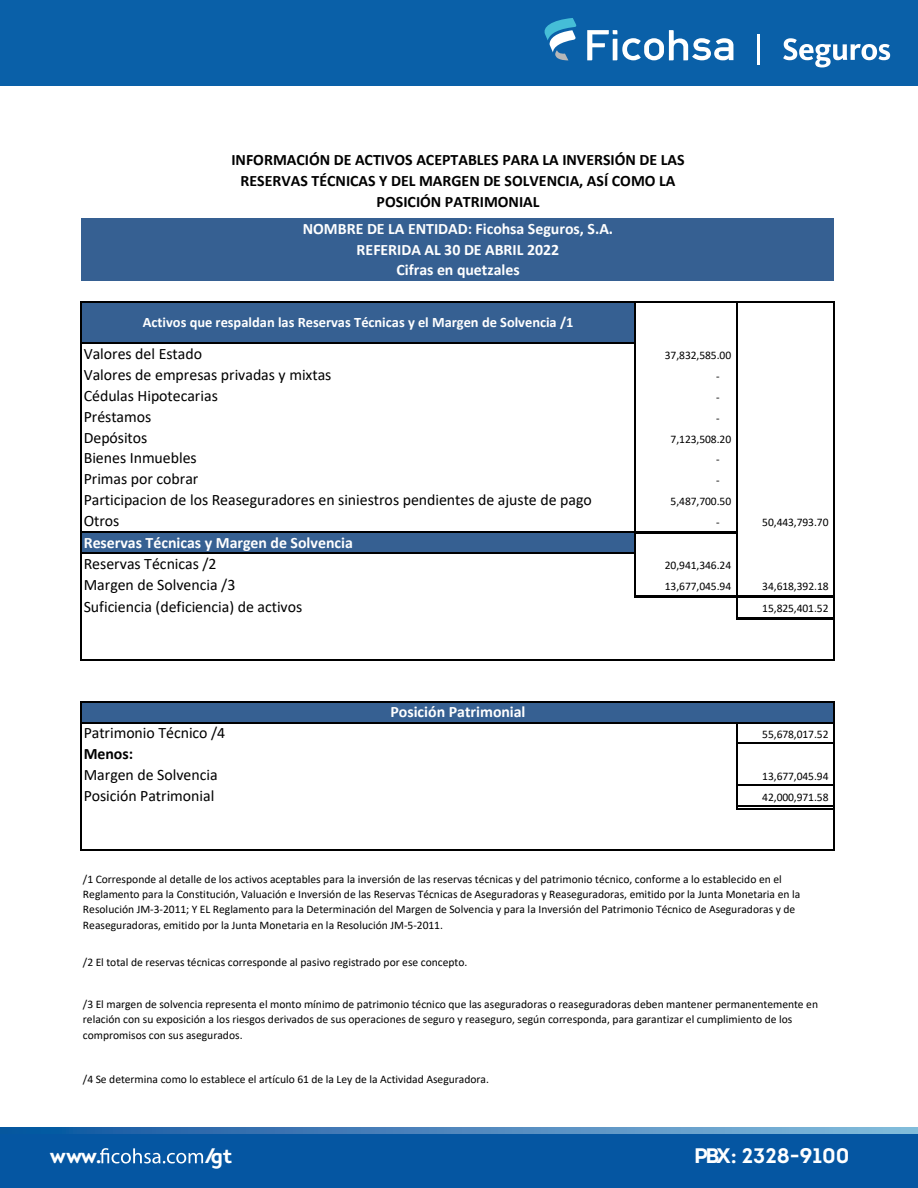
<style>
.page{position:relative;width:918px;height:1188px;background:#fff}
.page>*{position:absolute;margin:0;border:0;box-sizing:border-box;transform-origin:0 0}
.t1{font:700 21px "Intro";color:#fff}
.t2{font:15.9px "Calibri";color:#000}
.t3{font:700 15.9px/20.9px "Calibri";color:#fff;text-align:center}
.t4{font:700 15.9px/20.9px "Calibri";color:#000;text-align:center}
.t5{font:700 14.4px "Calibri";color:#fff}
.t6{font:11.55px/15.5px "Calibri";color:#000}
</style>
<div class="page">
<div style="left:82px;top:218px;width:752px;height:63px;background:#366092"></div>
<div style="left:82px;top:302px;width:553px;height:42px;background:#366092"></div>
<div style="left:82px;top:532px;width:553px;height:21px;background:#366092"></div>
<div style="left:82px;top:702px;width:752px;height:21px;background:#366092"></div>
<hr style="left:82px;top:532px;width:552px;height:1px;background:#000">
<hr style="left:634px;top:302px;width:1px;height:229px;background:#000">
<hr style="left:736px;top:302px;width:1px;height:229px;background:#000">
<hr style="left:736px;top:534px;width:1px;height:61px;background:#000">
<hr style="left:833px;top:302px;width:2px;height:293px;background:#000">
<svg style="left:833px;top:598px;width:2px;height:19px"></svg>
<hr style="left:80px;top:301px;width:2px;height:360px;background:#000">
<hr style="left:833px;top:620px;width:2px;height:41px;background:#000">
<svg style="left:736px;top:598px;width:1px;height:19px"></svg>
<hr style="left:80px;top:701px;width:2px;height:150px;background:#000">
<hr style="left:634px;top:534px;width:1px;height:61px;background:#000">
<hr style="left:736px;top:723px;width:1px;height:86px;background:#000">
<hr style="left:833px;top:702px;width:2px;height:149px;background:#000">
<hr style="left:82px;top:301px;width:753px;height:1px;background:#000">
<hr style="left:82px;top:343px;width:553px;height:1px;background:#000">
<hr style="left:634px;top:531px;width:103px;height:3px;background:#000">
<hr style="left:82px;top:553px;width:553px;height:1px;background:#000">
<hr style="left:634px;top:595px;width:201px;height:3px;background:#000">
<hr style="left:736px;top:617px;width:99px;height:3px;background:#000">
<hr style="left:82px;top:659px;width:753px;height:2px;background:#000">
<hr style="left:82px;top:701px;width:753px;height:1px;background:#000">
<hr style="left:82px;top:722px;width:753px;height:1px;background:#000">
<hr style="left:737px;top:743px;width:98px;height:1px;background:#000">
<hr style="left:737px;top:784px;width:98px;height:2px;background:#000">
<hr style="left:737px;top:805px;width:96px;height:2px;background:#000">
<hr style="left:737px;top:808px;width:96px;height:1px;background:#000">
<hr style="left:82px;top:849px;width:753px;height:2px;background:#000">
<div style="left:0;top:0;width:918px;height:86px;background:#0a60a8"></div>
<svg style="left:783px;top:38px;width:107px;height:29px"></svg>
<svg style="left:587px;top:30px;width:146px;height:30px"></svg>
<hr style="left:757px;top:34px;width:3px;height:31px;background:#fff">
<svg style="left:544px;top:18px;width:33px;height:42px"></svg>
<div style="left:0;top:1130px;width:918px;height:58px;background:#0556a2"></div>
<svg style="left:0;top:1127px;width:918px;height:6px;background:#4c87bd"></svg>
<svg style="left:100px;top:1148px;width:103px;height:16px"></svg>
<h2 class="t4" style="left:232px;top:149px;width:455px">INFORMACIÓN DE ACTIVOS ACEPTABLES PARA LA INVERSIÓN DE LAS<br>RESERVAS TÉCNICAS Y DEL MARGEN DE SOLVENCIA, ASÍ COMO LA<br>POSICIÓN PATRIMONIAL</h2>
<h2 class="t3" style="left:303px;top:218px;width:312px">NOMBRE DE LA ENTIDAD: Ficohsa Seguros, S.A.<br>REFERIDA AL 30 DE ABRIL 2022<br>Cifras en quetzales</h2>
<p class="t5" style="left:143px;top:312px;width:432px">Activos que respaldan las Reservas Técnicas y el Margen de Solvencia /1</p>
<h2 class="t2" style="left:84px;top:343px;width:120px">Valores del Estado</h2>
<p class="t6" style="left:665px;top:347px;width:68px">37,832,585.00</p>
<h2 class="t2" style="left:84px;top:364px;width:249px">Valores de empresas privadas y mixtas</h2>
<p class="t6" style="left:716px;top:368px;width:5px">-</p>
<h2 class="t2" style="left:84px;top:385px;width:136px">Cédulas Hipotecarias</h2>
<p class="t6" style="left:716px;top:389px;width:5px">-</p>
<h2 class="t2" style="left:84px;top:405px;width:69px">Préstamos</h2>
<p class="t6" style="left:716px;top:410px;width:5px">-</p>
<h2 class="t2" style="left:84px;top:426px;width:65px">Depósitos</h2>
<p class="t6" style="left:671px;top:431px;width:62px">7,123,508.20</p>
<h2 class="t2" style="left:84px;top:447px;width:115px">Bienes Inmuebles</h2>
<p class="t6" style="left:716px;top:452px;width:5px">-</p>
<h2 class="t2" style="left:84px;top:468px;width:116px">Primas por cobrar</h2>
<p class="t6" style="left:716px;top:472px;width:5px">-</p>
<h2 class="t2" style="left:84px;top:489px;width:510px">Participacion de los Reaseguradores en siniestros pendientes de ajuste de pago</h2>
<p class="t6" style="left:671px;top:493px;width:62px">5,487,700.50</p>
<h2 class="t2" style="left:84px;top:510px;width:37px">Otros</h2>
<p class="t6" style="left:716px;top:514px;width:5px">-</p>
<p class="t6" style="left:762px;top:514px;width:68px">50,443,793.70</p>
<h2 class="t3" style="left:84px;top:532px;width:271px">Reservas Técnicas y Margen de Solvencia</h2>
<h2 class="t2" style="left:84px;top:553px;width:134px">Reservas Técnicas /2</h2>
<p class="t6" style="left:665px;top:557px;width:68px">20,941,346.24</p>
<h2 class="t2" style="left:84px;top:573px;width:153px">Margen de Solvencia /3</h2>
<p class="t6" style="left:665px;top:578px;width:68px">13,677,045.94</p>
<p class="t6" style="left:762px;top:578px;width:68px">34,618,392.18</p>
<h2 class="t2" style="left:84px;top:595px;width:220px">Suficiencia (deficiencia) de activos</h2>
<p class="t6" style="left:762px;top:600px;width:68px">15,825,401.52</p>
<h2 class="t3" style="left:390px;top:701px;width:137px">Posición Patrimonial</h2>
<h2 class="t2" style="left:84px;top:722px;width:143px">Patrimonio Técnico /4</h2>
<p class="t6" style="left:762px;top:726px;width:68px">55,678,017.52</p>
<h2 class="t4" style="left:84px;top:743px;width:51px">Menos:</h2>
<h2 class="t2" style="left:84px;top:764px;width:135px">Margen de Solvencia</h2>
<p class="t6" style="left:762px;top:768px;width:68px">13,677,045.94</p>
<h2 class="t2" style="left:84px;top:784px;width:132px">Posición Patrimonial</h2>
<p class="t6" style="left:762px;top:789px;width:68px">42,000,971.58</p>
<p class="t6" style="left:83px;top:871px;width:719px">/1 Corresponde al detalle de los activos aceptables para la inversión de las reservas técnicas y del patrimonio técnico, conforme a lo establecido en el Reglamento para la Constitución, Valuación e Inversión de las Reservas Técnicas de Aseguradoras y Reaseguradoras, emitido por la Junta Monetaria en la Resolución JM-3-2011; Y EL Reglamento para la Determinación del Margen de Solvencia y para la Inversión del Patrimonio Técnico de Aseguradoras y de Reaseguradoras, emitido por la Junta Monetaria en la Resolución JM-5-2011.</p>
<p class="t6" style="left:83px;top:954px;width:386px">/2 El total de reservas técnicas corresponde al pasivo registrado por ese concepto.</p>
<p class="t6" style="left:83px;top:996px;width:737px">/3 El margen de solvencia representa el monto mínimo de patrimonio técnico que las aseguradoras o reaseguradoras deben mantener permanentemente en relación con su exposición a los riesgos derivados de sus operaciones de seguro y reaseguro, según corresponda, para garantizar el cumplimiento de los compromisos con sus asegurados.</p>
<p class="t6" style="left:83px;top:1071px;width:408px">/4 Se determina como lo establece el artículo 61 de la Ley de la Actividad Aseguradora.</p>
<h1 class="t1" style="left:50px;top:1143px;width:53px">www.</h1>
<h1 class="t1" style="left:205px;top:1143px;width:29px">/gt</h1>
<h1 class="t1" style="left:694px;top:1143px;width:157px">PBX: 2328-9100</h1>
</div>
